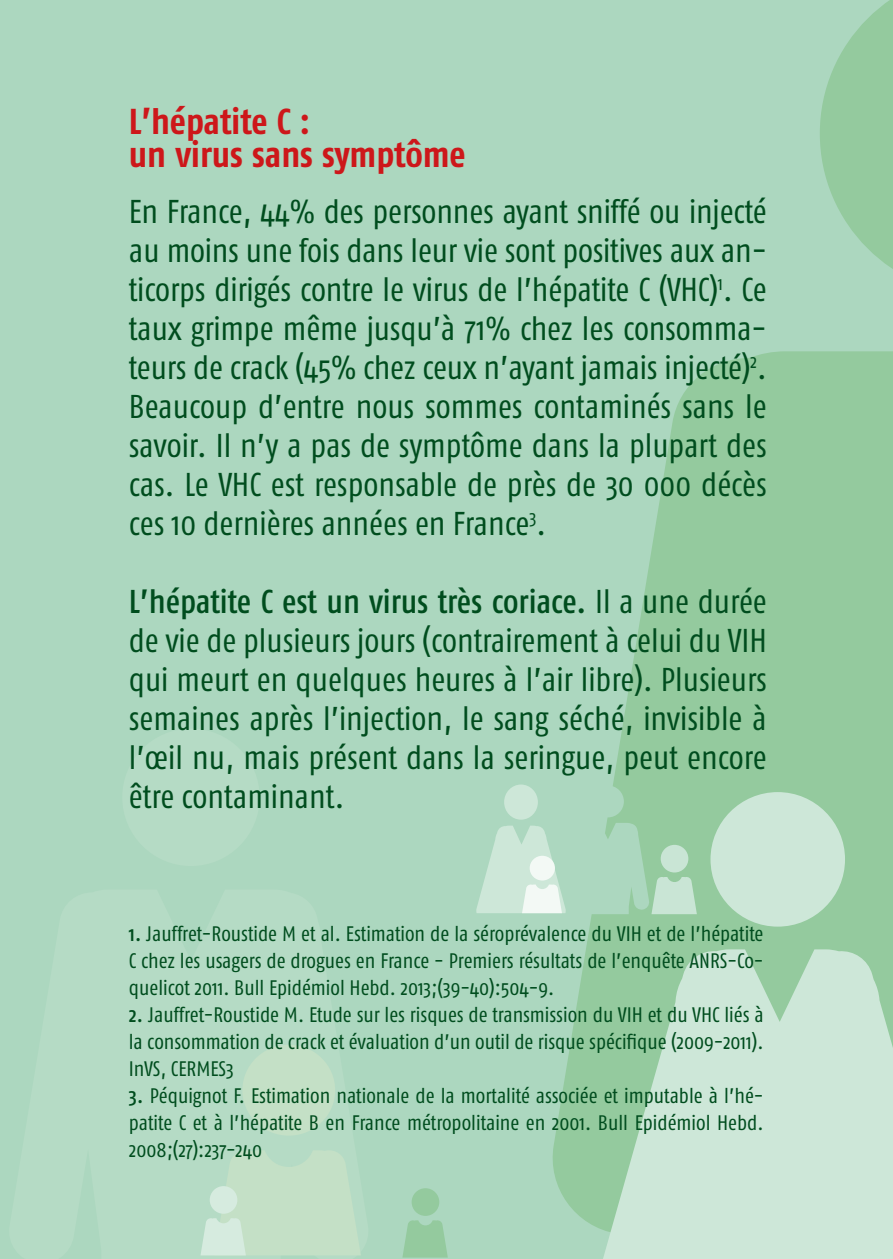
<style>
.page{position:relative;width:893px;height:1259px;background:#acd7bf}
.page>*{position:absolute;margin:0;border:0;box-sizing:border-box;transform-origin:0 0}
.t1{font:700 36px/33px "Fago Co";letter-spacing:-.005em;color:#cd171a}
.t2{font:33px/39px "Fago Co";color:#004d1e;text-align:justify}
.t3{font:33px "Fago Co Med";letter-spacing:-.005em;color:#004d1e}
.t4{font:21px/27px "Fago Co";color:#004d1e;text-align:justify}
.s1{font-family:"Fago Co"}
.s2{font-family:"Fago Co Med"}
</style>
<div class="page">
<svg style="left:820px;top:0;width:73px;height:269px"></svg>
<svg style="left:552px;top:351px;width:341px;height:877px;fill:#94ca9e"></svg>
<svg style="left:599px;top:949px;width:294px;height:310px;background:#c1e0cb"></svg>
<div style="left:710px;top:792px;width:135px;height:134px;background:#cde7d8;border-radius:50%"></div>
<div style="left:504px;top:784px;width:34px;height:35px;background:#cde7d8;border-radius:50%"></div>
<div style="left:592px;top:785px;width:32px;height:32px;background:#acd7bf;border-radius:50%"></div>
<svg style="left:476px;top:823px;width:221px;height:91px"></svg>
<div style="left:122px;top:728px;width:138px;height:138px;background:#b5dbc5;border-radius:50%"></div>
<div style="left:242px;top:1044px;width:93px;height:91px;background:#c4e0c6;border-radius:50%"></div>
<div style="left:412px;top:1188px;width:27px;height:27px;background:#94ca9e;border-radius:50%"></div>
<svg style="left:402px;top:1220px;width:46px;height:37px"></svg>
<svg style="left:200px;top:1150px;width:161px;height:105px"></svg>
<p class="t1" style="left:129px;top:105px;width:338px">L’hépatite C :<br>un virus sans symptôme</p>
<p class="t2" style="left:129px;top:191px;width:639px">En France, 44% des personnes ayant sniffé ou injecté au moins une fois dans leur vie sont positives aux an&shy;ticorps dirigés contre le virus de l’hépatite C (VHC)<sup>1</sup>. Ce taux grimpe même jusqu’à 71% chez les consomma&shy;teurs de crack (45% chez ceux n’ayant jamais injecté)<sup>2</sup>.<br>Beaucoup d’entre nous sommes contaminés sans le savoir. Il n’y a pas de symptôme dans la plupart des cas. Le VHC est responsable de près de 30 000 décès ces 10 dernières années en France<sup>3</sup>.</p>
<p class="t3" style="left:129px;top:582px;width:639px">L’hépatite C est un virus très coriace. <span class="s1">Il a une durée</span></p>
<p class="t2" style="left:129px;top:621px;width:639px">de vie de plusieurs jours (contrairement à celui du VIH qui meurt en quelques heures à l’air libre). Plusieurs semaines après l’injection, le sang séché, invisible à l’œil nu, mais présent dans la seringue, peut encore être contaminant.</p>
<p class="t4" style="left:129px;top:920px;width:636px"><span class="s2">1.</span> Jauffret-Roustide M et al. Estimation de la séroprévalence du VIH et de l’hépatite C chez les usagers de drogues en France - Premiers résultats de l’enquête ANRS-Co&shy;quelicot 2011. Bull Epidémiol Hebd. 2013;(39-40):504-9.</p>
<p class="t4" style="left:129px;top:1001px;width:636px"><span class="s2">2.</span> Jauffret-Roustide M. Etude sur les risques de transmission du VIH et du VHC liés à la consommation de crack et évaluation d’un outil de risque spécifique (2009-2011).<br>InVS, CERMES3</p>
<p class="t4" style="left:129px;top:1082px;width:636px"><span class="s2">3.</span> Péquignot F. Estimation nationale de la mortalité associée et imputable à l’hé&shy;patite C et à l’hépatite B en France métropolitaine en 2001. Bull Epidémiol Hebd.<br>2008;(27):237-240</p>
</div>
